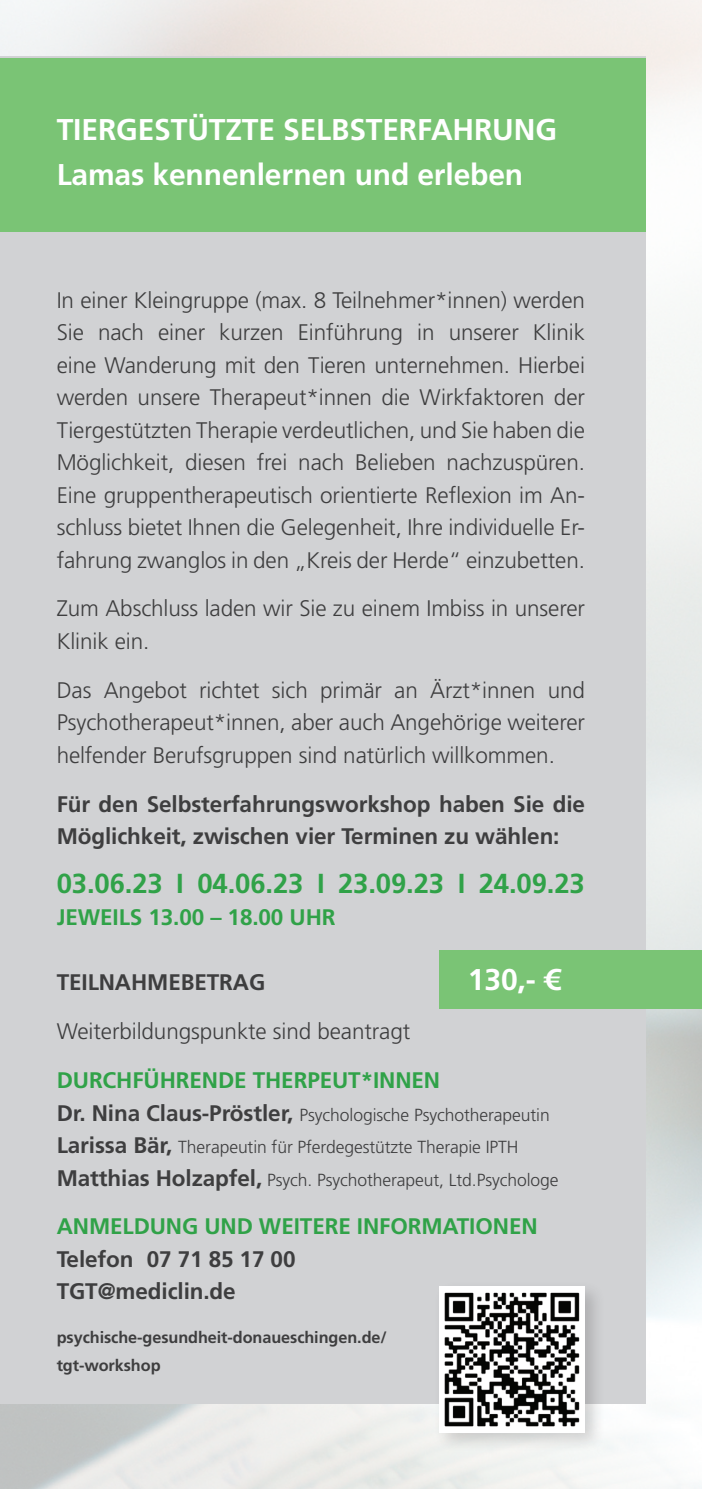
<style>
.page{position:relative;width:702px;height:1489px;background:#fff}
.page>*{position:absolute;margin:0;border:0;box-sizing:border-box;transform-origin:0 0}
.t1{font:700 30px/45px "Frutiger LT Pro";letter-spacing:-.005em;color:#fff}
.t2{font:700 27.5px "Frutiger LT Pro";letter-spacing:-.005em;color:#30a248}
.t3{font:300 22.5px/32.5px "Frutiger LT Pro";letter-spacing:-.005em;color:#3e3e3f;text-align:justify}
.t4{font:700 22.5px/32.5px "Frutiger LT Pro";letter-spacing:-.005em;color:#3e3e3f}
.t5{font:700 22.5px "Frutiger LT Pro";letter-spacing:-.005em;color:#30a248}
.t6{font:300 17.5px/32.5px "Frutiger LT Pro";letter-spacing:-.005em;color:#3e3e3f}
.t7{font:700 16.25px/27.5px "Frutiger LT Pro";letter-spacing:-.005em;color:#3e3e3f}
.s1{font-weight:700;font-size:22.5px}
</style>
<div class="page">
<img style="left:0;top:0;width:702px;height:1488px">
<div style="left:0;top:57px;width:645px;height:1346px;background:#d1d2d4"></div>
<div style="left:0;top:58px;width:645px;height:174px;background:#7ac475"></div>
<div style="left:433px;top:1280px;width:173px;height:172px;background:#231f20;opacity:.2"></div>
<img style="left:439px;top:1286px;width:146px;height:145px">
<div style="left:439px;top:950px;width:263px;height:58px;background:#7ac475"></div>
<h1 class="t1" style="left:57px;top:107px;width:502px">Tiergestützte Selbsterfahrung<br>Lamas kennenlernen und erleben</h1>
<p class="t3" style="left:57px;top:284px;width:529px">In einer Kleingruppe (max. 8 Teilnehmer*innen) werden Sie nach einer kurzen Einführung in unserer Klinik eine Wanderung mit den Tieren unternehmen. Hierbei werden unsere Therapeut*innen die Wirkfaktoren der Tiergestützten Therapie verdeutlichen, und Sie haben die Möglichkeit, diesen frei nach Belieben nachzuspüren.<br>Eine gruppentherapeutisch orientierte Reflexion im An&shy;schluss bietet Ihnen die Gelegenheit, Ihre individuelle Er&shy;fahrung zwanglos in den „Kreis der Herde“ einzubetten.</p>
<p class="t3" style="left:57px;top:592px;width:530px">Zum Abschluss laden wir Sie zu einem Imbiss in unserer<br>Klinik ein.</p>
<p class="t3" style="left:57px;top:673px;width:530px">Das Angebot richtet sich primär an Ärzt*innen und Psychotherapeut*innen, aber auch Angehörige weiterer helfender Berufsgruppen sind natürlich willkommen.</p>
<p class="t4" style="left:57px;top:787px;width:529px">Für den Selbsterfahrungsworkshop haben Sie die<br>Möglichkeit, zwischen vier Terminen zu wählen:</p>
<p class="t2" style="left:57px;top:866px;width:529px">03.06.23 I 04.06.23 I 23.09.23 I 24.09.23</p>
<p class="t5" style="left:57px;top:904px;width:280px">Jeweils 13.00 – 18.00 Uhr</p>
<h1 class="t1" style="left:468px;top:957px;width:94px">130,- €</h1>
<p class="t4" style="left:57px;top:966px;width:210px">Teilnahm ebetrag</p>
<p class="t3" style="left:57px;top:1015px;width:355px">Weiterbildungspunkte sind beantragt</p>
<p class="t5" style="left:57px;top:1066px;width:385px">Durchführende Therpeut*innen</p>
<p class="t6" style="left:57px;top:1098px;width:503px"><span class="s1">Dr. Nina Claus-Pröstler,</span> Psychologische Psychotherapeutin<br><span class="s1">Larissa Bär,</span> Therapeutin für Pferdegestützte Therapie IPTH<br><span class="s1">Matthias Holzapfel,</span> Psych. Psychotherapeut, Ltd.Psychologe</p>
<p class="t5" style="left:57px;top:1212px;width:482px">Anm eldung und weitere Informationen</p>
<p class="t4" style="left:57px;top:1242px;width:240px">Telefon 07 71 85 17 00<br>TGT@mediclin.de</p>
<p class="t7" style="left:57px;top:1323px;width:331px">psychische-gesundheit-donaueschingen.de/ tgt-workshop</p>
</div>
